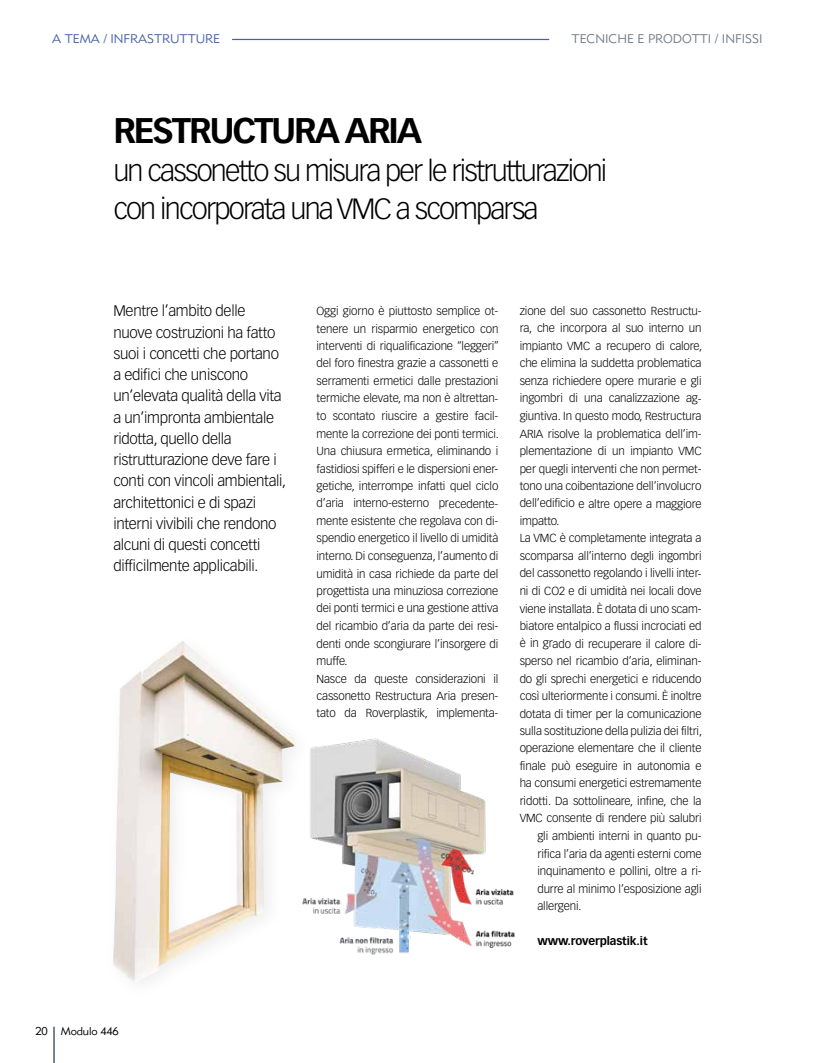
<style>
.page{position:relative;width:815px;height:1063px;background:#fff}
.page>*{position:absolute;margin:0;border:0;box-sizing:border-box;transform-origin:0 0}
.t1{font:700 35px "Vectora LT Std";letter-spacing:-.06em;color:#000}
.t2{font:300 28.75px/38px "Vectora LT Std";letter-spacing:-.06em;color:#000}
.t3{font:300 15px/21.2px "Vectora LT Std";letter-spacing:-.02em;color:#000}
.t4{font:12.5px "Metro Lite LT Two";color:#717e86}
.t5{font:12.5px "Metro Lite LT Two";color:#4762ab}
.t6{font:300 11.5px/17.5px "Vectora LT Std";letter-spacing:-.01em;color:#000}
.t7{font:700 11.5px "Vectora LT Std";letter-spacing:-.01em;color:#000}
.t8{font:11.25px "Metro Lite LT Two";letter-spacing:-.015em;color:#000}
</style>
<div class="page">
<hr style="left:53px;top:1027px;width:2px;height:36px;background:#717e86">
<hr style="left:232px;top:39px;width:317px;height:1px;background:#4762ab">
<img style="left:113px;top:641px;width:168px;height:341px">
<img style="left:281px;top:729px;width:234px;height:226px">
<p class="t5" style="left:52px;top:31px;width:169px">A TEMA / INFRASTRUTTURE</p>
<p class="t4" style="left:572px;top:31px;width:193px">TECNICHE E PRODOTTI / INFISSI</p>
<h1 class="t1" style="left:113px;top:109px;width:310px">RESTRUCTURA ARIA</h1>
<h2 class="t2" style="left:113px;top:152px;width:495px">un cassonetto su misura per le ristrutturazioni con incorporata una VMC a scomparsa</h2>
<p class="t3" style="left:113px;top:301px;width:174px">Mentre l’ambito delle nuove costruzioni ha fatto suoi i concetti che portano a edifici che uniscono un’elevata qualità della vita a un’impronta ambientale ridotta, quello della ristrutturazione deve fare i conti con vincoli ambientali, architettonici e di spazi interni vivibili che rendono alcuni di questi concetti difficilmente applicabili.</p>
<p class="t6" style="left:317px;top:302px;width:184px">Oggi giorno è piuttosto semplice ot&shy;tenere un risparmio energetico con interventi di riqualificazione “leggeri” del foro finestra grazie a cassonetti e serramenti ermetici dalle prestazioni termiche elevate, ma non è altrettan&shy;to scontato riuscire a gestire facil&shy;mente la correzione dei ponti termici.<br>Una chiusura ermetica, eliminando i fastidiosi spifferi e le dispersioni ener&shy;getiche, interrompe infatti quel ciclo d’aria interno-esterno precedente&shy;mente esistente che regolava con di&shy;spendio energetico il livello di umidità interno. Di conseguenza, l’aumento di umidità in casa richiede da parte del progettista una minuziosa correzione dei ponti termici e una gestione attiva del ricambio d’aria da parte dei resi&shy;denti onde scongiurare l’insorgere di muffe.<br>Nasce da queste considerazioni il cassonetto Restructura Aria presen&shy;tato da Roverplastik, implementa-</p>
<p class="t6" style="left:520px;top:302px;width:183px">zione del suo cassonetto Restructu-</p>
<p class="t6" style="left:520px;top:320px;width:183px">ra, che incorpora al suo interno un</p>
<p class="t6" style="left:520px;top:337px;width:184px">impianto VMC a recupero di calore,</p>
<p class="t6" style="left:520px;top:355px;width:183px">che elimina la suddetta problematica</p>
<p class="t6" style="left:520px;top:372px;width:183px">senza richiedere opere murarie e gli</p>
<p class="t6" style="left:520px;top:390px;width:183px">ingombri di una canalizzazione ag-</p>
<p class="t6" style="left:520px;top:407px;width:183px">giuntiva. In questo modo, Restructura</p>
<p class="t6" style="left:520px;top:425px;width:183px">ARIA risolve la problematica dell’im-</p>
<p class="t6" style="left:520px;top:442px;width:183px">plementazione di un impianto VMC</p>
<p class="t6" style="left:520px;top:460px;width:183px">per quegli interventi che non permet-</p>
<p class="t6" style="left:520px;top:477px;width:183px">tono una coibentazione dell’involucro</p>
<p class="t6" style="left:520px;top:495px;width:183px">dell’edificio e altre opere a maggiore</p>
<p class="t6" style="left:520px;top:512px;width:41px">impatto.</p>
<p class="t6" style="left:520px;top:530px;width:183px">La VMC è completamente integrata a</p>
<p class="t6" style="left:520px;top:547px;width:183px">scomparsa all’interno degli ingombri</p>
<p class="t6" style="left:520px;top:565px;width:183px">del cassonetto regolando i livelli inter-</p>
<p class="t6" style="left:520px;top:582px;width:183px">ni di CO2 e di umidità nei locali dove</p>
<p class="t6" style="left:520px;top:600px;width:183px">viene installata. È dotata di uno scam-</p>
<p class="t6" style="left:520px;top:617px;width:183px">biatore entalpico a flussi incrociati ed</p>
<p class="t6" style="left:520px;top:635px;width:183px">è in grado di recuperare il calore di-</p>
<p class="t6" style="left:520px;top:652px;width:183px">sperso nel ricambio d’aria, eliminan-</p>
<p class="t6" style="left:520px;top:670px;width:183px">do gli sprechi energetici e riducendo</p>
<p class="t6" style="left:520px;top:687px;width:183px">così ulteriormente i consumi. È inoltre</p>
<p class="t6" style="left:520px;top:705px;width:183px">dotata di timer per la comunicazione</p>
<p class="t6" style="left:520px;top:722px;width:184px">sulla sostituzione della pulizia dei filtri,</p>
<p class="t6" style="left:520px;top:740px;width:183px">operazione elementare che il cliente</p>
<p class="t6" style="left:520px;top:757px;width:183px">finale può eseguire in autonomia e</p>
<p class="t6" style="left:520px;top:775px;width:183px">ha consumi energetici estremamente</p>
<p class="t6" style="left:520px;top:792px;width:183px">ridotti. Da sottolineare, infine, che la</p>
<p class="t6" style="left:520px;top:810px;width:183px">VMC consente di rendere più salubri</p>
<p class="t6" style="left:537px;top:827px;width:166px">gli ambienti interni in quanto pu-</p>
<p class="t6" style="left:537px;top:845px;width:166px">rifica l’aria da agenti esterni come</p>
<p class="t6" style="left:537px;top:862px;width:166px">inquinamento e pollini, oltre a ri-</p>
<p class="t6" style="left:537px;top:880px;width:166px">durre al minimo l’esposizione agli</p>
<p class="t6" style="left:537px;top:897px;width:46px">allergeni.</p>
<p class="t7" style="left:537px;top:934px;width:112px">www.roverplastik.it</p>
<p class="t8" style="left:35px;top:1025px;width:85px">20 Modulo 446</p>
</div>
